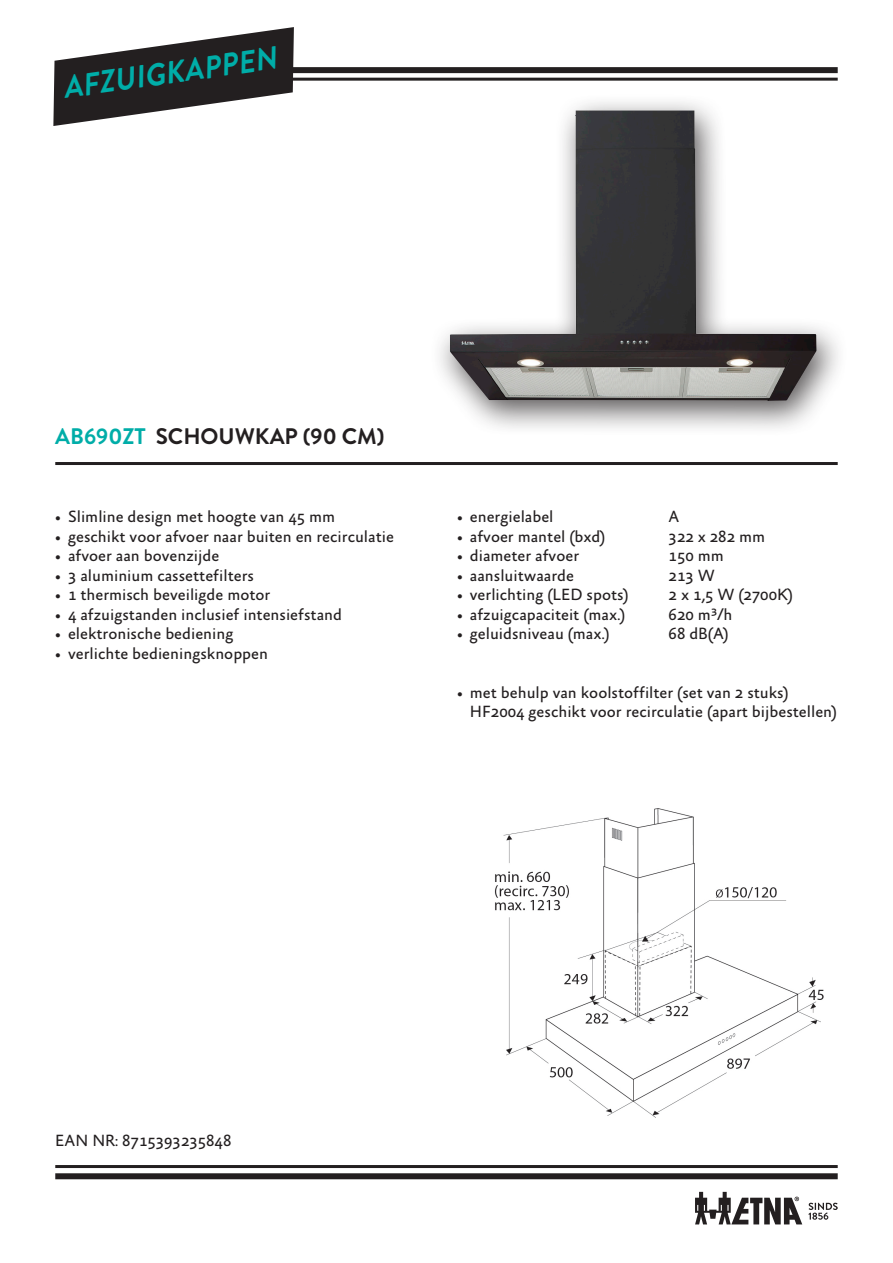
<style>
.page{position:relative;width:893px;height:1263px;background:#fff}
.page>*{position:absolute;margin:0;border:0;box-sizing:border-box;transform-origin:0 0}
.t1{font:italic 700 31.5px "Brandon Grotesque";color:#00ada8;scale:.9 1}
.Kop{font:700 22.5px "Brandon Grotesque";color:#231f20}
.EAN_NR_nieuwe_basis{font:16.5px/19.5px "Absara Sans";color:#231f20}
.s1{color:#00ada8}
</style>
<div class="page">
<div style="left:55px;top:67px;width:783px;height:6px;background:#231f20"></div>
<div style="left:55px;top:1173px;width:783px;height:6px;background:#231f20"></div>
<hr style="left:55px;top:1165px;width:783px;height:3px;background:#231f20">
<hr style="left:55px;top:78px;width:783px;height:3px;background:#231f20">
<svg style="left:808px;top:1203px;width:30px;height:17px"></svg>
<svg style="left:695px;top:1192px;width:107px;height:32px"></svg>
<hr style="left:55px;top:462px;width:783px;height:3px;background:#231f20">
<svg style="left:53px;top:27px;width:241px;height:99px"></svg>
<div style="left:430px;top:93px;width:418px;height:344px;background:#231f20;opacity:.75"></div>
<img style="left:450px;top:111px;width:366px;height:290px">
<img style="left:494px;top:808px;width:330px;height:310px">
<h1 class="t1" style="left:60px;top:66px;width:241px;rotate:-8deg">AFZUIGKAPPEN</h1>
<p class="Kop" style="left:55px;top:421px;width:331px"><span class="s1">AB690ZT</span> SCHOUWKAP (90 CM)</p>
<p class="EAN_NR_nieuwe_basis" style="left:55px;top:508px;width:282px">• Slimline design met hoogte van 45 mm</p>
<p class="EAN_NR_nieuwe_basis" style="left:55px;top:527px;width:340px">• geschikt voor afvoer naar buiten en recirculatie</p>
<p class="EAN_NR_nieuwe_basis" style="left:55px;top:547px;width:166px">• afvoer aan bovenzijde</p>
<p class="EAN_NR_nieuwe_basis" style="left:55px;top:566px;width:200px">• 3 aluminium cassettefilters</p>
<p class="EAN_NR_nieuwe_basis" style="left:55px;top:586px;width:217px">• 1 thermisch beveiligde motor</p>
<p class="EAN_NR_nieuwe_basis" style="left:55px;top:605px;width:288px">• 4 afzuigstanden inclusief intensiefstand</p>
<p class="EAN_NR_nieuwe_basis" style="left:55px;top:625px;width:180px">• elektronische bediening</p>
<p class="EAN_NR_nieuwe_basis" style="left:55px;top:644px;width:214px">• verlichte bedieningsknoppen</p>
<p class="EAN_NR_nieuwe_basis" style="left:457px;top:508px;width:98px">• energielabel</p>
<p class="EAN_NR_nieuwe_basis" style="left:669px;top:508px;width:12px">A</p>
<p class="EAN_NR_nieuwe_basis" style="left:457px;top:527px;width:150px">• afvoer mantel (bxd)</p>
<p class="EAN_NR_nieuwe_basis" style="left:669px;top:527px;width:98px">322 x 282 mm</p>
<p class="EAN_NR_nieuwe_basis" style="left:457px;top:547px;width:124px">• diameter afvoer</p>
<p class="EAN_NR_nieuwe_basis" style="left:669px;top:547px;width:57px">150 mm</p>
<p class="EAN_NR_nieuwe_basis" style="left:457px;top:566px;width:118px">• aansluitwaarde</p>
<p class="EAN_NR_nieuwe_basis" style="left:669px;top:566px;width:48px">213 W</p>
<p class="EAN_NR_nieuwe_basis" style="left:457px;top:586px;width:173px">• verlichting (LED spots)</p>
<p class="EAN_NR_nieuwe_basis" style="left:669px;top:586px;width:126px">2 x 1,5 W (2700K)</p>
<p class="EAN_NR_nieuwe_basis" style="left:457px;top:605px;width:170px">• afzuigcapaciteit (max.)</p>
<p class="EAN_NR_nieuwe_basis" style="left:669px;top:605px;width:65px">620 m³/h</p>
<p class="EAN_NR_nieuwe_basis" style="left:457px;top:625px;width:154px">• geluidsniveau (max.)</p>
<p class="EAN_NR_nieuwe_basis" style="left:669px;top:625px;width:62px">68 dB(A)</p>
<p class="EAN_NR_nieuwe_basis" style="left:470px;top:683px;width:369px;text-indent:-13px">• met behulp van koolstoffilter (set van 2 stuks)<br>HF2004 geschikt voor recirculatie (apart bijbestellen)</p>
<p class="EAN_NR_nieuwe_basis" style="left:55px;top:1132px;width:178px">EAN NR: 8715393235848</p>
</div>
